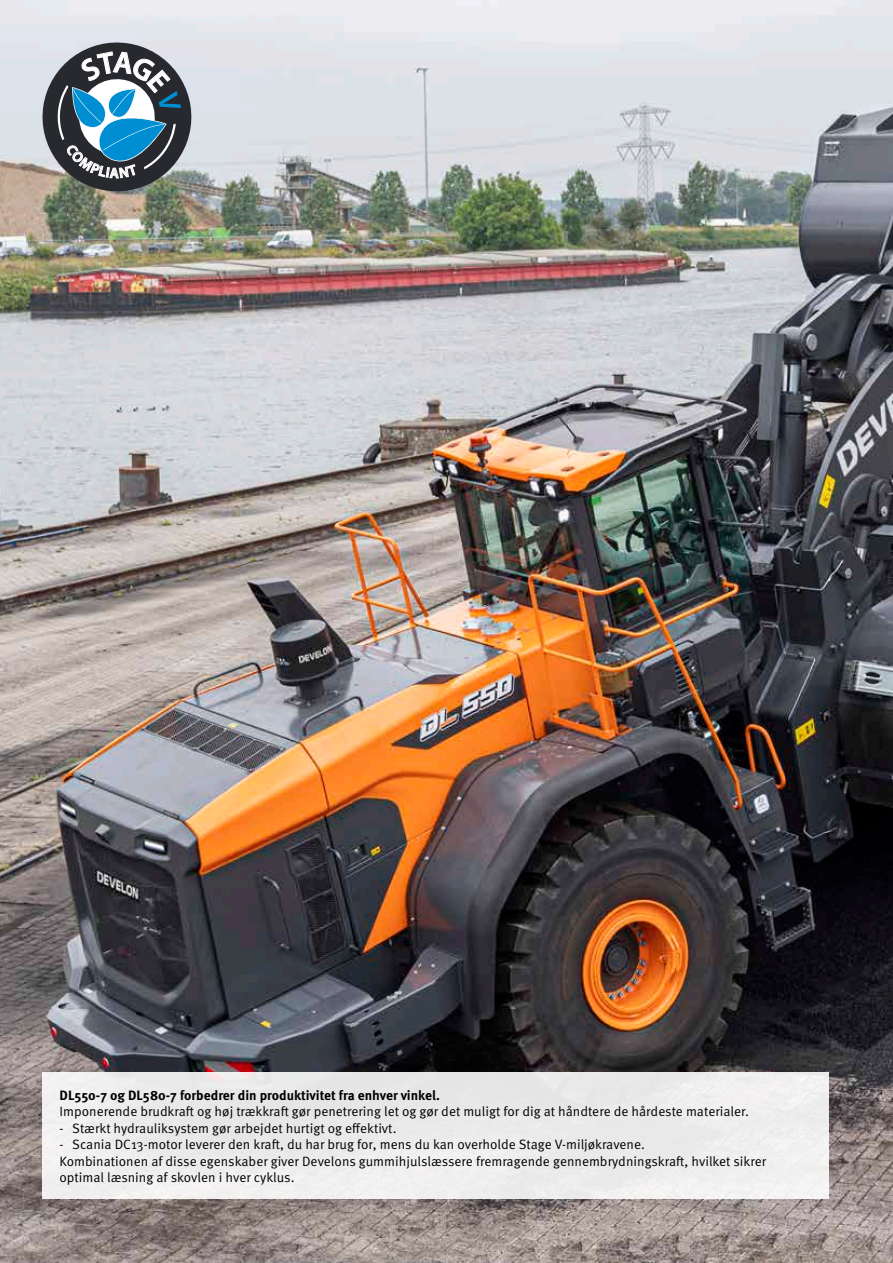
<style>
.page{position:relative;width:893px;height:1263px;background:#fff}
.page>*{position:absolute;margin:0;border:0;box-sizing:border-box;transform-origin:0 0}
.t1{font:13.5px/16.5px "Meta Pro Norm";color:#000}
.t2{font:700 13.5px "Meta Pro";color:#000}
.t3{font:12px "Meta Pro Norm";color:#979296}
.s1{font-size:15px}
</style>
<div class="page">
<img style="left:0;top:0;width:893px;height:1263px">
<div style="left:43px;top:1072px;width:786px;height:127px;background:#ecebeb"></div>
<svg style="left:43px;top:43px;width:148px;height:148px;background:#576e7a"></svg>
<p class="t3" style="left:13px;top:1235px;width:14px">4<span class="s1">|</span></p>
<p class="t2" style="left:60px;top:1084px;width:382px">DL550-7 og DL580-7 forbedrer din produktivitet fra enhver vinkel.</p>
<p class="t1" style="left:60px;top:1102px;width:691px">Imponerende brudkraft og høj trækkraft gør penetrering let og gør det muligt for dig at håndtere de hårdeste materialer.</p>
<p class="t1" style="left:60px;top:1119px;width:338px">- Stærkt hydrauliksystem gør arbejdet hurtigt og effektivt.</p>
<p class="t1" style="left:60px;top:1135px;width:708px">- Scania DC13-motor leverer den kraft, du har brug for, mens du kan overholde Stage V-miljøkravene.<br>Kombinationen af disse egenskaber giver Develons gummihjulslæssere fremragende gennembrydningskraft, hvilket sikrer optimal læsning af skovlen i hver cyklus.</p>
</div>
